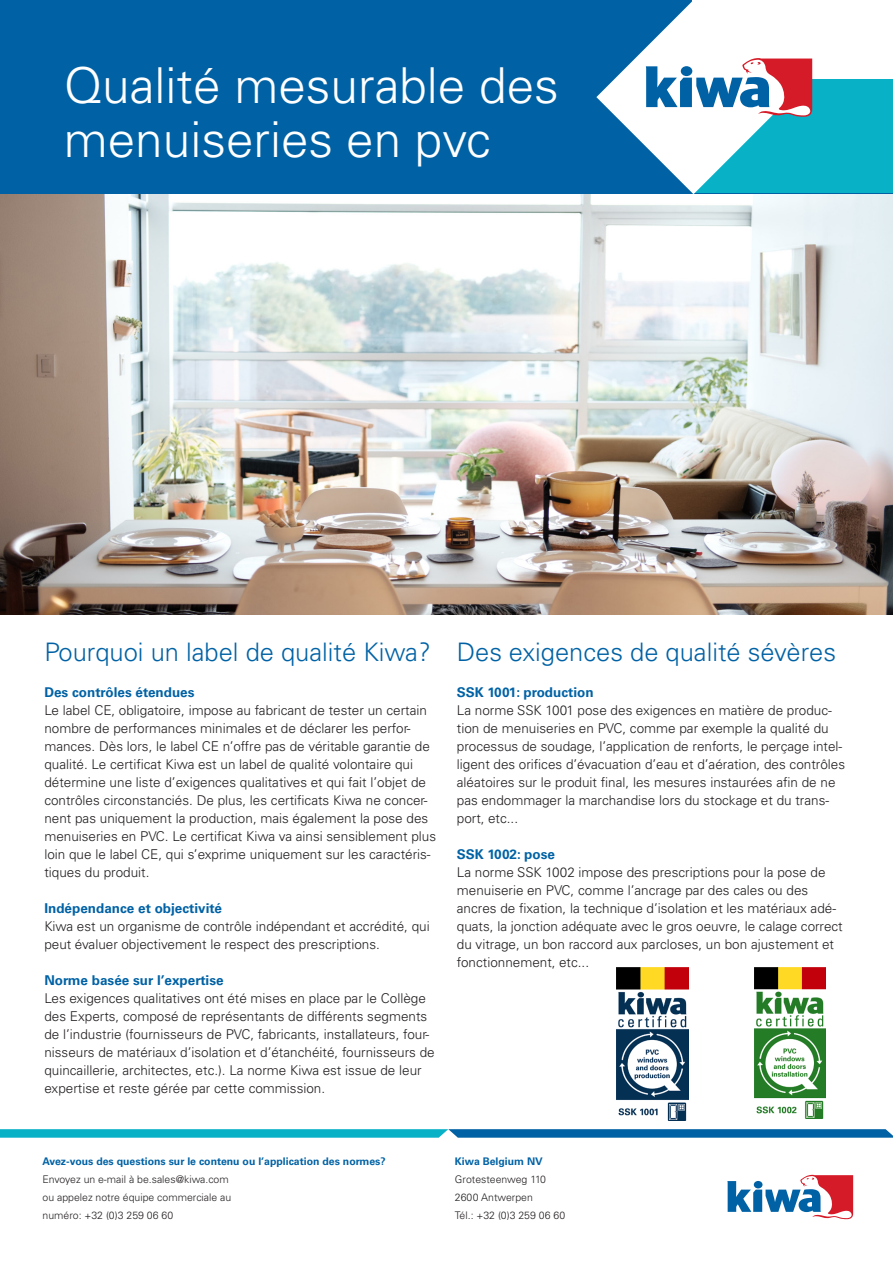
<style>
.page{position:relative;width:893px;height:1263px;background:#fff}
.page>*{position:absolute;margin:0;border:0;box-sizing:border-box;transform-origin:0 0}
.chapter_title{font:300 49.5px "Univers LT Pro 45";color:#fff}
.main_text{font:300 25.5px "Univers LT Pro 45";color:#0062a5}
.main_text-2{font:300 13.5px/18px "Univers LT Pro 45";color:#231f20}
.main_text-3{font:700 13.5px "Univers LT Pro 65";color:#0062a5}
.main_text-4{font:300 10.5px "Univers LT Pro 45";color:#231f20}
.main_text-5{font:700 10.5px "Univers LT Pro 65";color:#0062a5}
</style>
<div class="page">
<svg style="left:0;top:1129px;width:893px;height:9px"></svg>
<div style="left:0;top:0;width:893px;height:193px;background:#0062a5"></div>
<svg style="left:727px;top:1175px;width:126px;height:44px"></svg>
<div style="left:754px;top:1181px;width:8px;height:7px;background:#0062a5;border-radius:50%"></div>
<div style="left:692px;top:0;width:201px;height:115px;background:#fff"></div>
<div style="left:692px;top:80px;width:201px;height:113px;background:#09b1c7"></div>
<svg style="left:596px;top:1px;width:216px;height:193px"></svg>
<div style="left:681px;top:66px;width:11px;height:10px;background:#0062a5;border-radius:50%"></div>
<img style="left:0;top:194px;width:893px;height:420px">
<img style="left:617px;top:967px;width:72px;height:153px">
<img style="left:754px;top:967px;width:71px;height:151px">
<p class="chapter_title" style="left:64px;top:53px;width:497px">Qualité mesurable des</p>
<p class="chapter_title" style="left:64px;top:107px;width:429px">menuiseries en pvc</p>
<p class="main_text" style="left:44px;top:635px;width:388px">Pourquoi un label de qualité Kiwa?</p>
<p class="main_text-3" style="left:44px;top:683px;width:152px">Des contrôles étendues</p>
<p class="main_text-2" style="left:44px;top:701px;width:393px">Le label CE, obligatoire, impose au fabricant de tester un certain nombre de performances minimales et de déclarer les perfor&shy;mances. Dès lors, le label CE n’offre pas de véritable garantie de qualité. Le certificat Kiwa est un label de qualité volontaire qui détermine une liste d’exigences qualitatives et qui fait l’objet de contrôles circonstanciés. De plus, les certificats Kiwa ne concer&shy;nent pas uniquement la production, mais également la pose des menuiseries en PVC. Le certificat Kiwa va ainsi sensiblement plus loin que le label CE, qui s’exprime uniquement sur les caractéris&shy;tiques du produit.</p>
<p class="main_text-3" style="left:44px;top:899px;width:179px">Indépendance et objectivité</p>
<p class="main_text-2" style="left:44px;top:917px;width:387px">Kiwa est un organisme de contrôle indépendant et accrédité, qui peut évaluer objectivement le respect des prescriptions.</p>
<p class="main_text-3" style="left:44px;top:971px;width:181px">Norme basée sur l’expertise</p>
<p class="main_text-2" style="left:44px;top:989px;width:392px">Les exigences qualitatives ont été mises en place par le Collège des Experts, composé de représentants de différents segments de l’industrie (fournisseurs de PVC, fabricants, installateurs, four&shy;nisseurs de matériaux d’isolation et d’étanchéité, fournisseurs de quincaillerie, architectes, etc.). La norme Kiwa est issue de leur expertise et reste gérée par cette commission.</p>
<p class="main_text" style="left:457px;top:635px;width:381px">Des exigences de qualité sévères</p>
<p class="main_text-3" style="left:457px;top:683px;width:138px">SSK 1001: production</p>
<p class="main_text-2" style="left:457px;top:701px;width:390px">La norme SSK 1001 pose des exigences en matière de produc&shy;tion de menuiseries en PVC, comme par exemple la qualité du processus de soudage, l’application de renforts, le perçage intel&shy;ligent des orifices d’évacuation d’eau et d’aération, des contrôles aléatoires sur le produit final, les mesures instaurées afin de ne pas endommager la marchandise lors du stockage et du trans&shy;port, etc...</p>
<p class="main_text-3" style="left:457px;top:845px;width:100px">SSK 1002: pose</p>
<p class="main_text-2" style="left:457px;top:863px;width:387px">La norme SSK 1002 impose des prescriptions pour la pose de menuiserie en PVC, comme l’ancrage par des cales ou des ancres de fixation, la technique d’isolation et les matériaux adé&shy;quats, la jonction adéquate avec le gros oeuvre, le calage correct du vitrage, un bon raccord aux parcloses, un bon ajustement et fonctionnement, etc...</p>
<p class="main_text-5" style="left:43px;top:1154px;width:345px">Avez-vous des questions sur le contenu ou l’application des normes?</p>
<p class="main_text-4" style="left:43px;top:1172px;width:188px">Envoyez un e-mail à be.sales@kiwa.com</p>
<p class="main_text-4" style="left:43px;top:1190px;width:190px">ou appelez notre équipe commerciale au</p>
<p class="main_text-4" style="left:43px;top:1208px;width:132px">numéro: +32 (0)3 259 06 60</p>
<p class="main_text-5" style="left:455px;top:1154px;width:89px">Kiwa Belgium NV</p>
<p class="main_text-4" style="left:455px;top:1172px;width:92px">Grotesteenweg 110</p>
<p class="main_text-4" style="left:455px;top:1190px;width:79px">2600 Antwerpen</p>
<p class="main_text-4" style="left:455px;top:1208px;width:112px">Tél.: +32 (0)3 259 06 60</p>
</div>
